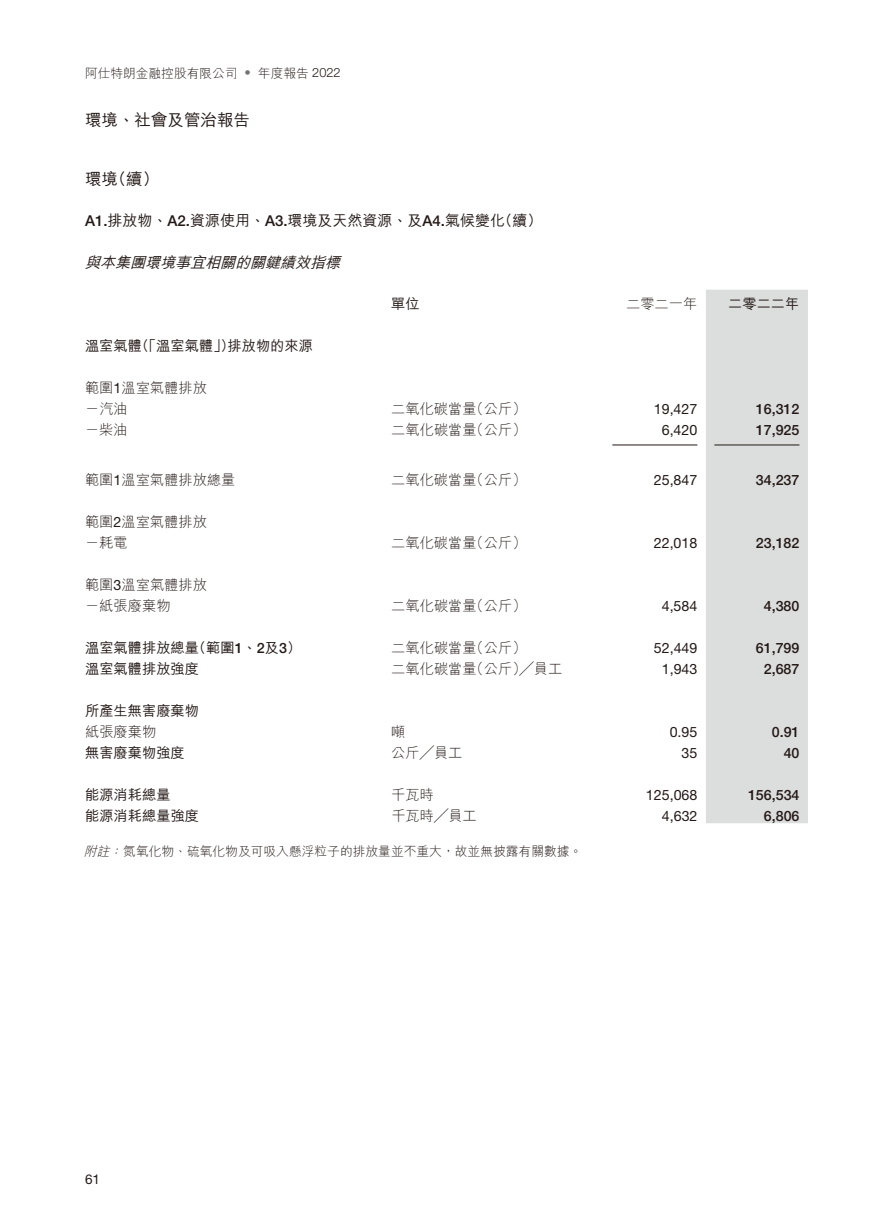
<style>
.page{position:relative;width:893px;height:1212px;background:#fff}
.page>*{position:absolute;margin:0;border:0;box-sizing:border-box;transform-origin:0 0}
.t1{font:500 16.5px "M Hei HK";color:#231916}
.t2{font:500 15px "M Hei HK";color:#231916}
.t3{font:italic 500 15px "M Hei HK";color:#231916}
.t4{font:300 14.25px "M Hei HK";color:#231916}
.t5{font:500 14.25px "M Hei HK";color:#231916}
.t6{font:500 14.25px "Helvetica Neue LT Std";color:#231916}
.t7{font:14.25px "Helvetica Neue LT Std";color:#231916}
.t8{font:13.5px "Helvetica Neue LT Std";color:#231916}
.t9{font:300 12.75px "M Hei HK";color:#231916}
.t10{font:italic 300 12.75px "M Hei HK";color:#231916}
.t11{font:300 12.75px "Helvetica Neue LT Std";color:#727272}
.s1{font-family:"Helvetica Neue LT Std"}
.s2{font-family:"Helvetica Neue LT Std";font-weight:400}
</style>
<div class="page">
<div style="left:706px;top:290px;width:102px;height:533px;background:#dcdddd"></div>
<hr style="left:612px;top:445px;width:85px;height:1px;background:#231916">
<hr style="left:714px;top:445px;width:85px;height:1px;background:#231916">
<p class="t9" style="left:85px;top:66px;width:154px">阿仕特朗金融控股有限公司</p>
<p class="t11" style="left:245px;top:64px;width:8px">•</p>
<p class="t9" style="left:258px;top:66px;width:84px">年度報告 <span class="s1">2022</span></p>
<p class="t1" style="left:85px;top:108px;width:166px">環境、社會及管治報告</p>
<p class="t1" style="left:85px;top:167px;width:34px">環境</p>
<p class="t1" style="left:110px;top:167px;width:51px">（續(</p>
<p class="t2" style="left:85px;top:209px;width:422px"><span class="s1">A1.</span>排放物、<span class="s1">A2.</span>資源使用、<span class="s1">A3.</span>環境及天然資源、及<span class="s1">A4.</span>氣候變化</p>
<p class="t3" style="left:85px;top:251px;width:262px">與本集團環境事宜相關的關鍵績效指標</p>
<p class="t2" style="left:498px;top:209px;width:46px">（續(</p>
<p class="t5" style="left:391px;top:293px;width:30px">單位</p>
<p class="t4" style="left:626px;top:296px;width:73px">二零二一年</p>
<p class="t5" style="left:728px;top:293px;width:73px">二零二二年</p>
<p class="t5" style="left:85px;top:335px;width:58px">溫室氣體</p>
<p class="t4" style="left:85px;top:380px;width:123px">範圍<span class="s2">1</span>溫室氣體排放</p>
<p class="t5" style="left:135px;top:335px;width:101px">（「溫室氣體」）</p>
<p class="t5" style="left:228px;top:335px;width:87px">排放物的來源</p>
<p class="t4" style="left:85px;top:401px;width:44px">－汽油</p>
<p class="t4" style="left:391px;top:401px;width:87px">二氧化碳當量</p>
<p class="t4" style="left:470px;top:401px;width:58px">（公斤(</p>
<p class="t7" style="left:654px;top:400px;width:45px">19,427</p>
<p class="t6" style="left:756px;top:400px;width:45px">16,312</p>
<p class="t4" style="left:85px;top:422px;width:44px">－柴油</p>
<p class="t4" style="left:391px;top:422px;width:87px">二氧化碳當量</p>
<p class="t4" style="left:470px;top:422px;width:58px">（公斤(</p>
<p class="t7" style="left:662px;top:421px;width:37px">6,420</p>
<p class="t6" style="left:756px;top:421px;width:45px">17,925</p>
<p class="t4" style="left:85px;top:473px;width:152px">範圍<span class="s2">1</span>溫室氣體排放總量</p>
<p class="t4" style="left:85px;top:515px;width:123px">範圍<span class="s2">2</span>溫室氣體排放</p>
<p class="t4" style="left:391px;top:473px;width:87px">二氧化碳當量</p>
<p class="t4" style="left:470px;top:473px;width:58px">（公斤(</p>
<p class="t7" style="left:654px;top:472px;width:45px">25,847</p>
<p class="t6" style="left:756px;top:472px;width:45px">34,237</p>
<p class="t4" style="left:85px;top:536px;width:44px">－耗電</p>
<p class="t4" style="left:85px;top:578px;width:123px">範圍<span class="s2">3</span>溫室氣體排放</p>
<p class="t4" style="left:391px;top:536px;width:87px">二氧化碳當量</p>
<p class="t4" style="left:470px;top:536px;width:58px">（公斤(</p>
<p class="t7" style="left:654px;top:535px;width:45px">22,018</p>
<p class="t6" style="left:756px;top:535px;width:45px">23,182</p>
<p class="t4" style="left:85px;top:599px;width:87px">－紙張廢棄物</p>
<p class="t4" style="left:391px;top:599px;width:87px">二氧化碳當量</p>
<p class="t4" style="left:470px;top:599px;width:58px">（公斤(</p>
<p class="t7" style="left:662px;top:598px;width:37px">4,584</p>
<p class="t6" style="left:764px;top:598px;width:37px">4,380</p>
<p class="t5" style="left:85px;top:638px;width:116px">溫室氣體排放總量</p>
<p class="t5" style="left:192px;top:638px;width:111px">（範圍、<span class="s1">1</span> 及<span class="s1">2</span> ）<span class="s1">3</span></p>
<p class="t4" style="left:391px;top:641px;width:87px">二氧化碳當量</p>
<p class="t4" style="left:470px;top:641px;width:58px">（公斤(</p>
<p class="t7" style="left:654px;top:640px;width:45px">52,449</p>
<p class="t6" style="left:756px;top:640px;width:45px">61,799</p>
<p class="t5" style="left:85px;top:659px;width:115px">溫室氣體排放強度</p>
<p class="t5" style="left:85px;top:701px;width:115px">所產生無害廢棄物</p>
<p class="t4" style="left:470px;top:662px;width:94px">（公斤）╱員工</p>
<p class="t4" style="left:391px;top:662px;width:87px">二氧化碳當量</p>
<p class="t7" style="left:662px;top:661px;width:37px">1,943</p>
<p class="t6" style="left:764px;top:661px;width:37px">2,687</p>
<p class="t4" style="left:85px;top:725px;width:73px">紙張廢棄物</p>
<p class="t4" style="left:391px;top:725px;width:16px">噸</p>
<p class="t7" style="left:670px;top:724px;width:29px">0.95</p>
<p class="t6" style="left:772px;top:724px;width:29px">0.91</p>
<p class="t5" style="left:85px;top:743px;width:101px">無害廢棄物強度</p>
<p class="t4" style="left:391px;top:746px;width:73px">公斤╱員工</p>
<p class="t7" style="left:682px;top:745px;width:17px">35</p>
<p class="t6" style="left:784px;top:745px;width:17px">40</p>
<p class="t5" style="left:85px;top:785px;width:87px">能源消耗總量</p>
<p class="t4" style="left:391px;top:788px;width:44px">千瓦時</p>
<p class="t7" style="left:646px;top:787px;width:53px">125,068</p>
<p class="t6" style="left:748px;top:787px;width:53px">156,534</p>
<p class="t4" style="left:391px;top:809px;width:87px">千瓦時╱員工</p>
<p class="t5" style="left:85px;top:806px;width:116px">能源消耗總量強度</p>
<p class="t9" style="left:123px;top:844px;width:460px">氮氧化物、硫氧化物及可吸入懸浮粒子的排放量並不重大，故並無披露有關數據。</p>
<p class="t10" style="left:84px;top:844px;width:30px">附註</p>
<p class="t10" style="left:109px;top:844px;width:18px">：</p>
<p class="t7" style="left:662px;top:808px;width:37px">4,632</p>
<p class="t6" style="left:764px;top:808px;width:37px">6,806</p>
<p class="t8" style="left:85px;top:1171px;width:16px">61</p>
</div>
